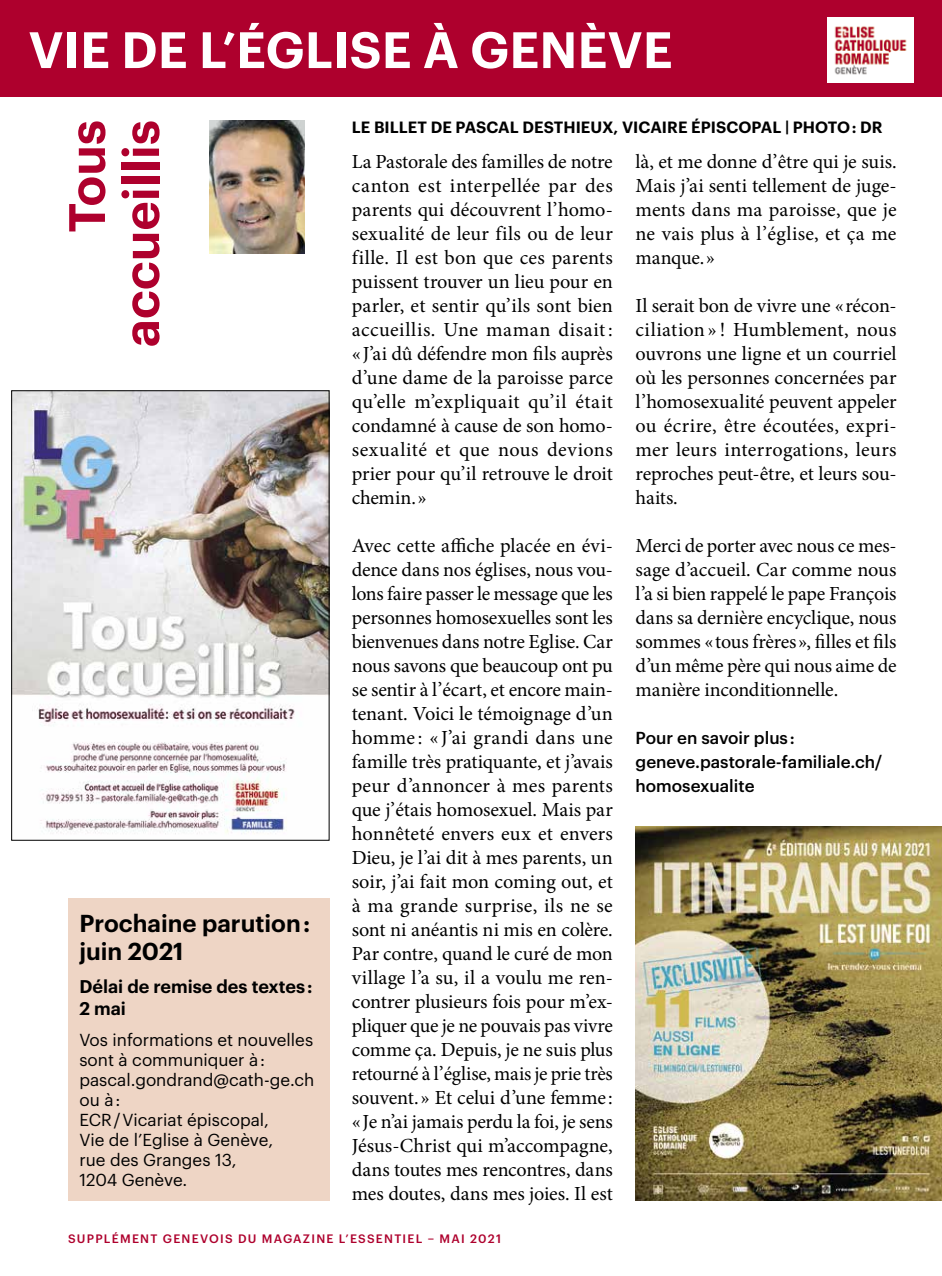
<style>
.page{position:relative;width:942px;height:1276px;background:#fff}
.page>*{position:absolute;margin:0;border:0;box-sizing:border-box;transform-origin:0 0}
.t1{font:600 50px "Graphik";letter-spacing:.005em;color:#fff}
.t2{font:600 50px/54px "Graphik";color:#ae002d;text-align:right}
.t3{font:600 24px/28px "Graphik";color:#000}
.t4{font:20px/24px "Minion Pro";letter-spacing:-.005em;color:#000;text-align:justify}
.t5{font:600 18px/22px "Graphik";color:#000}
.t6{font:17px/20px "Graphik";color:#000}
.t7{font:500 17px/24px "Graphik";color:#000}
.t8{font:600 16px "Graphik";letter-spacing:.005em;color:#000}
.t9{font:500 12px "Graphik";letter-spacing:.105em;color:#ae002d}
</style>
<div class="page">
<div style="left:0;top:0;width:941px;height:96px;background:#ae002d"></div>
<img style="left:827px;top:18px;width:86px;height:64px">
<img style="left:210px;top:120px;width:94px;height:133px">
<div style="left:68px;top:897px;width:261px;height:303px;background:#eed5c5"></div>
<img style="left:635px;top:826px;width:306px;height:374px">
<img style="left:13px;top:392px;width:314px;height:442px">
<div style="left:11px;top:390px;width:318px;height:450px;border:1px solid #000"></div>
<h1 class="t1" style="left:28px;top:12px;width:645px">VIE DE L’ÉGLISE À GENÈVE</h1>
<h1 class="t2" style="left:55px;top:347px;width:229px;rotate:-90deg">Tous accueillis</h1>
<p class="t3" style="left:79px;top:906px;width:232px">Prochaine parution : juin 2021</p>
<p class="t5" style="left:79px;top:973px;width:234px">Délai de remise des textes :<br>2 mai</p>
<p class="t6" style="left:79px;top:1028px;width:236px">Vos informations et nouvelles sont à communiquer à : pascal.gondrand@cath-ge.ch ou à :<br>ECR / Vicariat épiscopal,<br>Vie de l’Eglise à Genève,<br>rue des Granges 13,<br>1204 Genève.</p>
<p class="t8" style="left:352px;top:115px;width:532px">LE BILLET DE PASCAL DESTHIEUX, VICAIRE ÉPISCOPAL | PHOTO : DR</p>
<p class="t4" style="left:351px;top:150px;width:262px">La Pastorale des familles de notre canton est interpellée par des parents qui découvrent l’homo&shy;sexualité de leur fils ou de leur fille. Il est bon que ces parents puissent trouver un lieu pour en parler, et sentir qu’ils sont bien accueillis. Une maman disait: «J’ai dû défendre mon fils auprès d’une dame de la paroisse parce qu’elle m’expliquait qu’il était condamné à cause de son homo&shy;sexualité et que nous devions prier pour qu’il retrouve le droit chemin.»</p>
<p class="t4" style="left:351px;top:534px;width:262px">Avec cette affiche placée en évi&shy;dence dans nos églises, nous vou&shy;lons faire passer le message que les personnes homosexuelles sont les bienvenues dans notre Eglise. Car nous savons que beaucoup ont pu se sentir à l’écart, et encore main&shy;tenant. Voici le témoignage d’un homme : « J’ai grandi dans une famille très pratiquante, et j’avais peur d’annoncer à mes parents que j’étais homosexuel. Mais par honnêteté envers eux et envers Dieu, je l’ai dit à mes parents, un soir, j’ai fait mon coming out, et à ma grande surprise, ils ne se sont ni anéantis ni mis en colère.<br>Par contre, quand le curé de mon village l’a su, il a voulu me ren&shy;contrer plusieurs fois pour m’ex&shy;pliquer que je ne pouvais pas vivre comme ça. Depuis, je ne suis plus retourné à l’église, mais je prie très souvent.» Et celui d’une femme : «Je n’ai jamais perdu la foi, je sens Jésus-Christ qui m’accompagne, dans toutes mes rencontres, dans mes doutes, dans mes joies. Il est</p>
<p class="t4" style="left:635px;top:150px;width:262px">là, et me donne d’être qui je suis.<br>Mais j’ai senti tellement de juge&shy;ments dans ma paroisse, que je ne vais plus à l’église, et ça me manque.»</p>
<p class="t4" style="left:635px;top:294px;width:262px">Il serait bon de vivre une «récon&shy;ciliation » ! Humblement, nous ouvrons une ligne et un courriel où les personnes concernées par l’homosexualité peuvent appeler ou écrire, être écoutées, expri&shy;mer leurs interrogations, leurs reproches peut-être, et leurs sou&shy;haits.</p>
<p class="t4" style="left:635px;top:534px;width:262px">Merci de porter avec nous ce mes&shy;sage d’accueil. Car comme nous l’a si bien rappelé le pape François dans sa dernière encyclique, nous sommes «tous frères», filles et fils d’un même père qui nous aime de manière inconditionnelle.</p>
<p class="t7" style="left:635px;top:724px;width:248px">Pour en savoir plus : geneve.pastorale-familiale.ch/ homosexualite</p>
<p class="t9" style="left:68px;top:1229px;width:434px">SUPPLÉMENT GENEVOIS DU MAGAZINE L’ESSENTIEL – MAI 2021</p>
</div>
